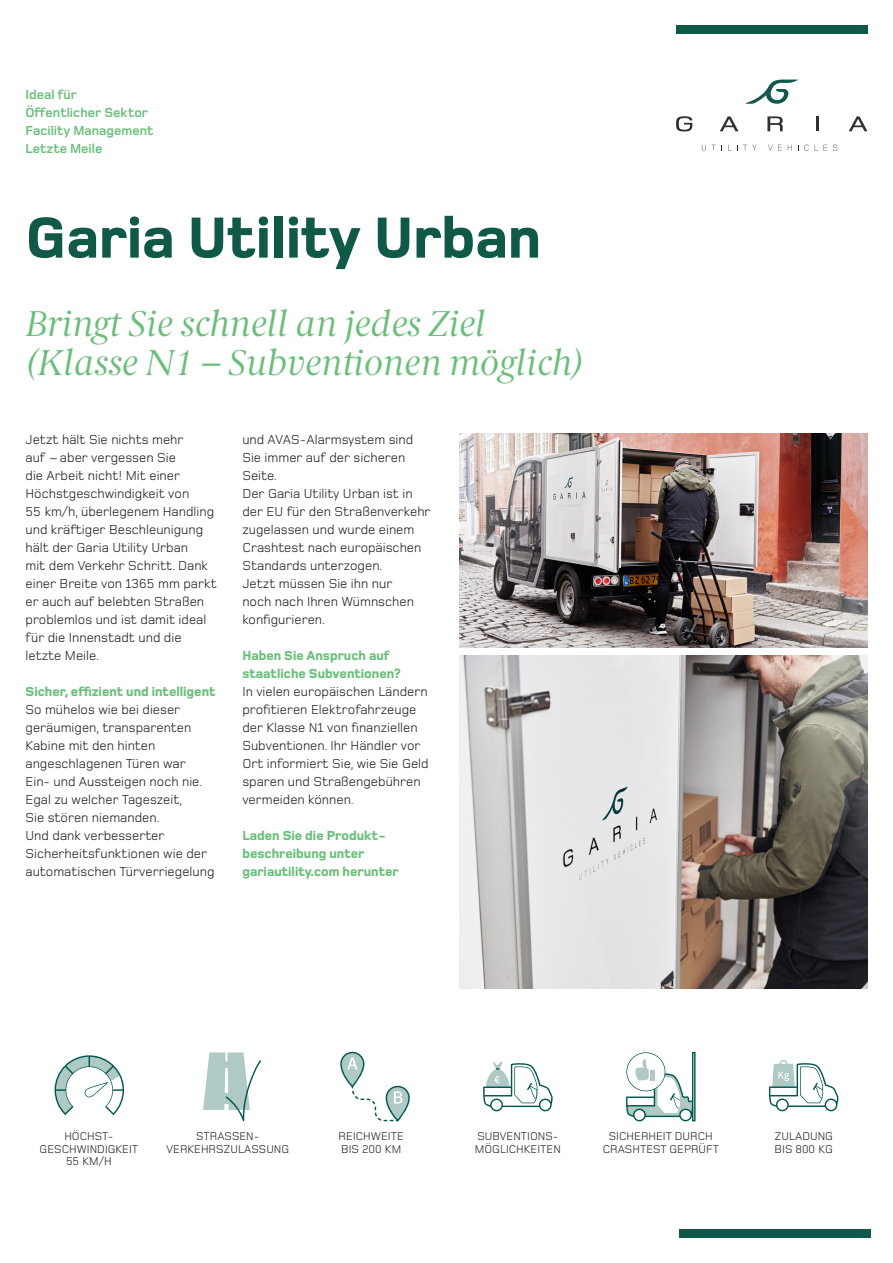
<style>
.page{position:relative;width:893px;height:1263px;background:#fff}
.page>*{position:absolute;margin:0;border:0;box-sizing:border-box;transform-origin:0 0}
.t1{font:800 60px "Foundry Monoline";color:#0e5948}
.Intro_text{font:italic 36px/39px "Berlingske Serif";color:#68c078}
.Body{font:13.5px/18px "Foundry Monoline";color:#231f20}
.Body_Heading{font:800 13.5px/18px "Foundry Monoline";color:#68c078}
.Body_Heading-2{font:700 13.5px "Foundry Monoline";color:#68c078}
.Info_text{font:11.7px/12.8px "Foundry Monoline";color:#231f20}
</style>
<div class="page">
<img style="left:459px;top:656px;width:408px;height:333px">
<img style="left:459px;top:434px;width:408px;height:213px">
<svg style="left:340px;top:1052px;width:70px;height:69px"></svg>
<svg style="left:483px;top:1061px;width:70px;height:50px"></svg>
<svg style="left:203px;top:1052px;width:58px;height:69px"></svg>
<svg style="left:626px;top:1052px;width:69px;height:69px"></svg>
<svg style="left:55px;top:1055px;width:69px;height:60px"></svg>
<svg style="left:769px;top:1060px;width:69px;height:51px"></svg>
<svg style="left:745px;top:80px;width:53px;height:24px"></svg>
<svg style="left:702px;top:145px;width:4px;height:6px"></svg>
<svg style="left:712px;top:145px;width:10px;height:6px"></svg>
<svg style="left:737px;top:145px;width:20px;height:6px"></svg>
<svg style="left:768px;top:145px;width:14px;height:6px"></svg>
<svg style="left:788px;top:145px;width:4px;height:6px"></svg>
<svg style="left:798px;top:145px;width:11px;height:6px"></svg>
<svg style="left:833px;top:145px;width:4px;height:6px"></svg>
<svg style="left:676px;top:116px;width:17px;height:15px"></svg>
<svg style="left:767px;top:116px;width:16px;height:15px"></svg>
<hr style="left:816px;top:116px;width:3px;height:15px;background:#312f30">
<svg style="left:849px;top:116px;width:18px;height:15px"></svg>
<svg style="left:720px;top:116px;width:18px;height:15px"></svg>
<div style="left:679px;top:1229px;width:191px;height:8px;background:#0e5948"></div>
<div style="left:676px;top:26px;width:191px;height:8px;background:#0e5948"></div>
<p class="Body_Heading-2" style="left:26px;top:88px;width:53px">Ideal für</p>
<p class="Body_Heading-2" style="left:26px;top:106px;width:124px">Öffentlicher Sektor</p>
<p class="Body_Heading-2" style="left:26px;top:124px;width:130px">Facility Management</p>
<p class="Body_Heading-2" style="left:26px;top:142px;width:78px">Letzte Meile</p>
<p class="t1" style="left:26px;top:206px;width:517px">Garia Utility Urban</p>
<p class="Intro_text" style="left:26px;top:303px;width:561px">Bringt Sie schnell an jedes Ziel (Klasse N1 – Subventionen möglich)</p>
<p class="Body" style="left:26px;top:431px;width:193px">Jetzt hält Sie nichts mehr<br>auf – aber vergessen Sie<br>die Arbeit nicht! Mit einer<br>Höchstgeschwindigkeit von<br>55 km/h, überlegenem Handling und kräftiger Beschleunigung hält der Garia Utility Urban<br>mit dem Verkehr Schritt. Dank einer Breite von 1365 mm parkt er auch auf belebten Straßen problemlos und ist damit ideal für die Innenstadt und die letzte Meile.</p>
<p class="Body_Heading" style="left:26px;top:683px;width:192px">Sicher, effizient und intelligent</p>
<p class="Body" style="left:26px;top:701px;width:191px">So mühelos wie bei dieser geräumigen, transparenten<br>Kabine mit den hinten angeschlagenen Türen war<br>Ein- und Aussteigen noch nie.<br>Egal zu welcher Tageszeit,<br>Sie stören niemanden.<br>Und dank verbesserter<br>Sicherheitsfunktionen wie der automatischen Türverriegelung</p>
<p class="Body" style="left:242px;top:431px;width:172px">und AVAS-Alarmsystem sind<br>Sie immer auf der sicheren<br>Seite.</p>
<p class="Body" style="left:242px;top:485px;width:190px">Der Garia Utility Urban ist in der EU für den Straßenverkehr zugelassen und wurde einem<br>Crashtest nach europäischen<br>Standards unterzogen.<br>Jetzt müssen Sie ihn nur<br>noch nach Ihren Wümnschen konfigurieren.</p>
<p class="Body_Heading" style="left:242px;top:647px;width:160px">Haben Sie Anspruch auf staatliche Subventionen?</p>
<p class="Body" style="left:242px;top:683px;width:188px">In vielen europäischen Ländern profitieren Elektrofahrzeuge der Klasse N1 von finanziellen<br>Subventionen. Ihr Händler vor<br>Ort informiert Sie, wie Sie Geld sparen und Straßengebühren vermeiden können.</p>
<p class="Body_Heading" style="left:242px;top:827px;width:158px">Laden Sie die Produkt&shy;beschreibung unter gariautility.com herunter</p>
<p class="Info_text" style="left:40px;top:1129px;width:100px;text-align:center">HÖCHST-<br>GESCHWINDIGKEIT<br>55 KM/H</p>
<p class="Info_text" style="left:774px;top:1129px;width:60px">ZULADUNG<br>BIS 800 KG</p>
<p class="Info_text" style="left:339px;top:1129px;width:67px">REICHWEITE<br>BIS 200 KM</p>
<p class="Info_text" style="left:475px;top:1129px;width:87px">SUBVENTIONS-<br>MÖGLICHKEITEN</p>
<p class="Info_text" style="left:167px;top:1129px;width:124px;text-align:center">STRASSEN-<br>VERKEHRSZULASSUNG</p>
<p class="Info_text" style="left:603px;top:1129px;width:118px;text-align:center">SICHERHEIT DURCH<br>CRASHTEST GEPRÜFT</p>
</div>
